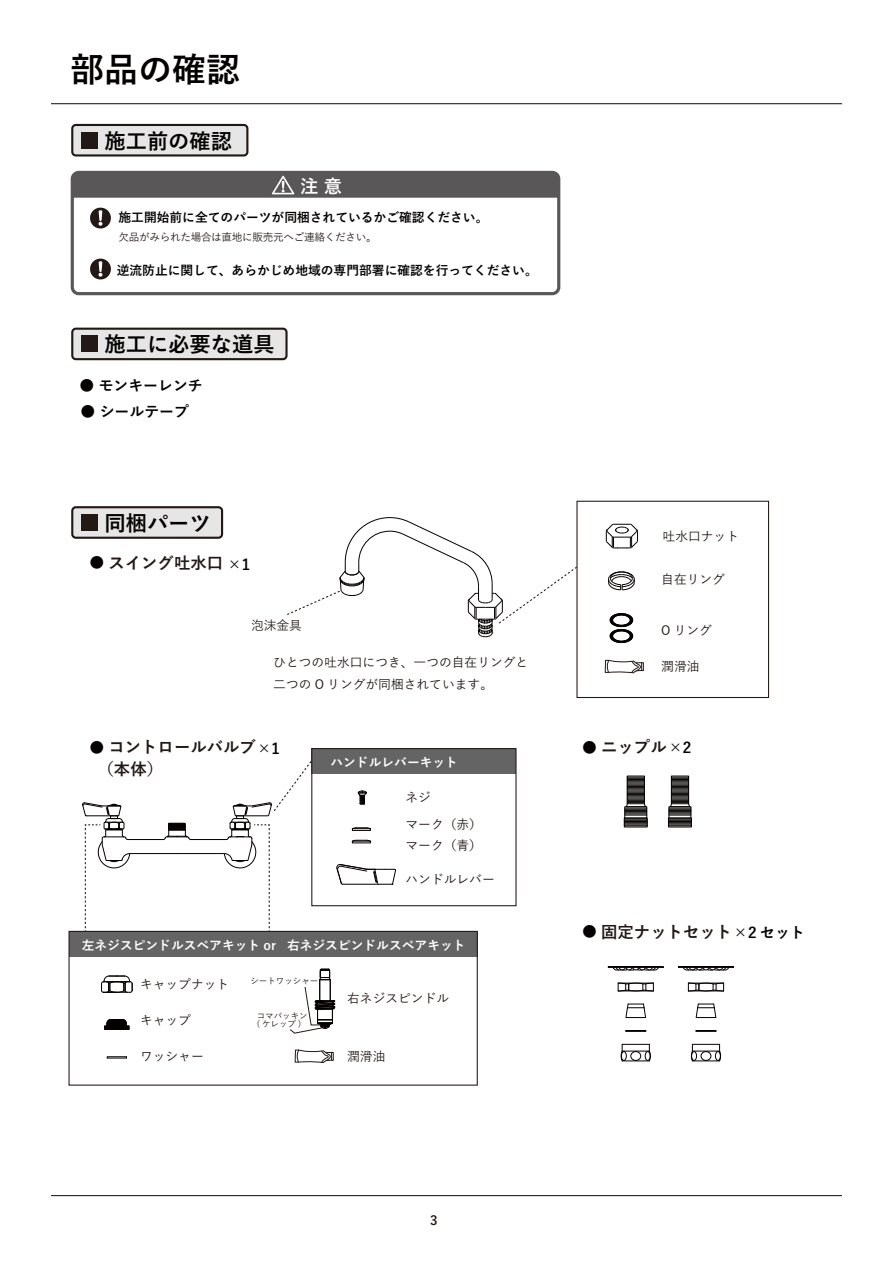
<style>
.page{position:relative;width:893px;height:1263px;background:#fff}
.page>*{position:absolute;margin:0;border:0;box-sizing:border-box;transform-origin:0 0}
.t1{font:700 34.05px "Yu Go";color:#040000}
.t2{font:700 21.3px "Yu Go";color:#040000}
.t3{font:700 18.3px "Yu Go";color:#fff}
.t4{font:700 16.35px/21.3px "Yu Go";color:#221815}
.t5{font:700 14.85px "Yu Go";color:#040000}
.t6{font:500 12.75px/27.8px "Yu Go";color:#221815}
.t7{font:700 12.75px "Yu Go";color:#040000}
.t8{font:700 12.75px "Yu Go";color:#fff}
.t9{font:700 12.75px "Yu Go";color:#221815}
.t10{font:500 10.65px "Yu Go";letter-spacing:-.03em;color:#231815}
.t11{font:500 8.55px/8.6px "Yu Go";color:#221815}
.s1{font-size:14.85px;color:#040000}
</style>
<div class="page">
<hr style="left:51px;top:1195px;width:791px;height:1px;background:#231815">
<hr style="left:51px;top:103px;width:791px;height:1px;background:#231815">
<svg style="left:101px;top:975px;width:32px;height:18px"></svg>
<svg style="left:104px;top:1019px;width:26px;height:11px"></svg>
<svg style="left:107px;top:1056px;width:20px;height:3px"></svg>
<svg style="left:358px;top:790px;width:9px;height:14px"></svg>
<svg style="left:352px;top:827px;width:19px;height:4px"></svg>
<svg style="left:352px;top:840px;width:19px;height:4px"></svg>
<svg style="left:336px;top:864px;width:60px;height:21px"></svg>
<svg style="left:609px;top:613px;width:24px;height:30px"></svg>
<svg style="left:608px;top:571px;width:27px;height:19px"></svg>
<svg style="left:606px;top:524px;width:32px;height:25px"></svg>
<div style="left:72px;top:125px;width:175px;height:30px;background:#e6e6e6;border-radius:4px"></div>
<div style="left:71px;top:124px;width:177px;height:33px;border:2px solid #221815;border-radius:4px"></div>
<div style="left:81px;top:132px;width:17px;height:17px;background:#221815"></div>
<div style="left:72px;top:329px;width:214px;height:30px;background:#e6e6e6;border-radius:4px"></div>
<div style="left:71px;top:328px;width:217px;height:32px;border:2px solid #221815;border-radius:4px"></div>
<div style="left:81px;top:335px;width:17px;height:17px;background:#221815"></div>
<div style="left:72px;top:507px;width:150px;height:31px;background:#e6e6e6;border-radius:4px"></div>
<div style="left:71px;top:506px;width:152px;height:33px;border:2px solid #221815;border-radius:4px"></div>
<div style="left:81px;top:514px;width:17px;height:17px;background:#221815"></div>
<div style="left:576px;top:501px;width:193px;height:197px;border:1px solid #221815"></div>
<svg style="left:290px;top:969px;width:45px;height:64px"></svg>
<div style="left:608px;top:966px;width:55px;height:2px;border:1px solid #050000"></div>
<svg style="left:613px;top:967px;width:46px;height:3px"></svg>
<svg style="left:621px;top:1044px;width:30px;height:18px"></svg>
<svg style="left:625px;top:1030px;width:21px;height:1px"></svg>
<svg style="left:625px;top:1003px;width:21px;height:15px"></svg>
<hr style="left:618px;top:991px;width:35px;height:1px;background:#050000">
<svg style="left:618px;top:983px;width:36px;height:8px"></svg>
<div style="left:678px;top:966px;width:56px;height:2px;border:1px solid #050000"></div>
<svg style="left:683px;top:967px;width:46px;height:3px"></svg>
<svg style="left:691px;top:1044px;width:30px;height:18px"></svg>
<svg style="left:696px;top:1030px;width:20px;height:1px"></svg>
<svg style="left:696px;top:1003px;width:20px;height:15px"></svg>
<hr style="left:688px;top:991px;width:36px;height:1px;background:#050000">
<svg style="left:688px;top:983px;width:36px;height:8px"></svg>
<svg style="left:605px;top:660px;width:39px;height:13px"></svg>
<svg style="left:295px;top:1049px;width:39px;height:14px"></svg>
<hr style="left:128px;top:839px;width:35px;height:1px;background:#050000">
<hr style="left:130px;top:853px;width:47px;height:1px;background:#050000">
<svg style="left:624px;top:776px;width:23px;height:50px"></svg>
<div style="left:668px;top:818px;width:24px;height:9px;border:1px solid #050000"></div>
<svg style="left:668px;top:776px;width:23px;height:50px"></svg>
<svg style="left:82px;top:802px;width:48px;height:129px"></svg>
<svg style="left:90px;top:207px;width:21px;height:22px"></svg>
<svg style="left:90px;top:258px;width:21px;height:22px"></svg>
<div style="left:71px;top:171px;width:489px;height:124px;border:3px solid #595757;border-radius:6px"></div>
<div style="left:72px;top:172px;width:487px;height:26px;background:#595757"></div>
<svg style="left:287px;top:517px;width:291px;height:120px"></svg>
<svg style="left:163px;top:761px;width:150px;height:170px"></svg>
<div style="left:312px;top:749px;width:204px;height:25px;background:#656464"></div>
<div style="left:311px;top:748px;width:206px;height:158px;border:1px solid #221815"></div>
<div style="left:69px;top:931px;width:408px;height:26px;background:#656464"></div>
<div style="left:69px;top:931px;width:409px;height:155px;border:1px solid #221815"></div>
<h1 class="t1" style="left:70px;top:50px;width:172px">部品の確認</h1>
<h2 class="t2" style="left:105px;top:129px;width:129px">施工前の確認</h2>
<h3 class="t3" style="left:300px;top:176px;width:43px">注 意</h3>
<p class="t7" style="left:119px;top:210px;width:371px">施工開始前に全てのパーツが同梱されているかご確認ください。</p>
<p class="t10" style="left:119px;top:227px;width:260px">欠品がみられた場合は直地に販売元へご連絡ください。</p>
<p class="t7" style="left:117px;top:263px;width:422px">逆流防止に関して、あらかじめ地域の専門部署に確認を行ってください。</p>
<h2 class="t2" style="left:105px;top:332px;width:172px">施工に必要な道具</h2>
<p class="t5" style="left:80px;top:377px;width:125px">● モンキーレンチ</p>
<p class="t5" style="left:81px;top:403px;width:110px">● シールテープ</p>
<h2 class="t2" style="left:105px;top:511px;width:108px">同梱パーツ</h2>
<p class="t4" style="left:89px;top:553px;width:163px"><span class="s1">●</span> スイング吐水口 <span class="s1">×1</span></p>
<p class="t6" style="left:251px;top:609px;width:53px">泡沫金具</p>
<p class="t6" style="left:273px;top:650px;width:257px;line-height:21.3px">ひとつの吐水口につき、一つの自在リングと二つの O リングが同梱されています。</p>
<p class="t6" style="left:663px;top:521px;width:78px">吐水口ナット</p>
<p class="t6" style="left:661px;top:564px;width:65px">自在リング</p>
<p class="t6" style="left:661px;top:615px;width:52px">O リング</p>
<p class="t6" style="left:661px;top:651px;width:40px">潤滑油</p>
<p class="t4" style="left:89px;top:737px;width:192px"><span class="s1">●</span> コントロールバルブ<span class="s1">×1</span>　（本体）</p>
<p class="t4" style="left:582px;top:737px;width:111px"><span class="s1">●</span> ニップル<span class="s1">×2</span></p>
<p class="t8" style="left:330px;top:755px;width:129px">ハンドルレバーキット</p>
<p class="t6" style="left:405px;top:781px;width:78px">ネジ<br>マーク（赤）</p>
<p class="t6" style="left:405px;top:829px;width:78px">マーク（青）</p>
<p class="t6" style="left:405px;top:863px;width:91px">ハンドルレバー</p>
<p class="t8" style="left:82px;top:938px;width:385px">左ネジスピンドルスペアキット or 右ネジスピンドルスペアキット</p>
<p class="t6" style="left:140px;top:969px;width:91px">キャップナット</p>
<p class="t6" style="left:140px;top:1005px;width:53px">キャップ</p>
<p class="t6" style="left:140px;top:1041px;width:65px">ワッシャー</p>
<p class="t11" style="left:250px;top:976px;width:70px">シートワッシャー</p>
<p class="t11" style="left:257px;top:1010px;width:53px">コマパッキン( ケレップ )</p>
<p class="t6" style="left:347px;top:983px;width:104px">右ネジスピンドル</p>
<p class="t6" style="left:347px;top:1041px;width:40px">潤滑油</p>
<p class="t9" style="left:430px;top:1213px;width:9px">3</p>
<p class="t4" style="left:582px;top:921px;width:224px"><span class="s1">●</span> 固定ナットセット<span class="s1">×2 セット</span></p>
</div>
